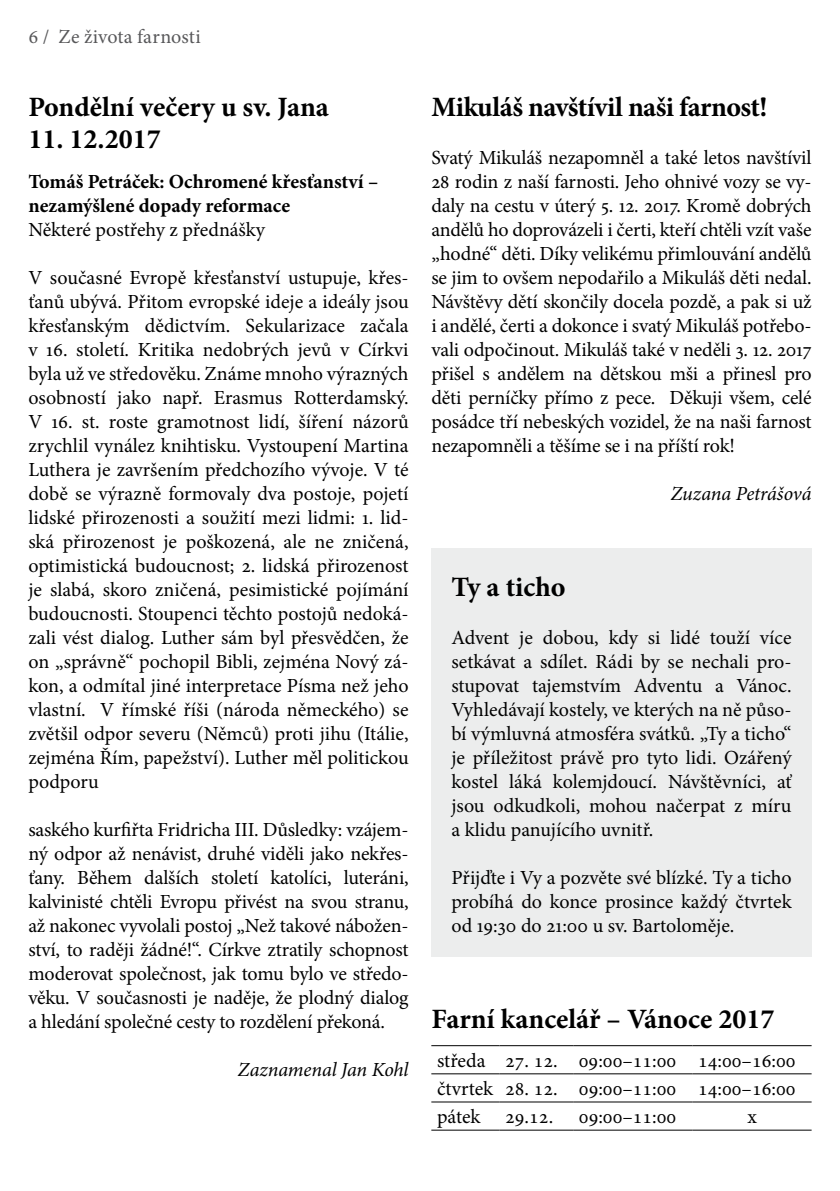
<style>
.page{position:relative;width:840px;height:1191px;background:#fff}
.page>*{position:absolute;margin:0;border:0;box-sizing:border-box;transform-origin:0 0}
.t1{font:700 28px "Minion Pro";letter-spacing:-.005em;color:#000}
.t2{font:20px/24px "Minion Pro";letter-spacing:-.005em;color:#000;text-align:justify}
.t3{font:700 20px/24px "Minion Pro";color:#000}
.t4{font:italic 20px "Minion Pro";letter-spacing:-.005em;color:#000}
.t5{font:20px "Minion Pro";letter-spacing:.005em;color:#58585a}
</style>
<div class="page">
<hr style="left:431px;top:1045px;width:68px;height:1px;background:#000">
<hr style="left:499px;top:1045px;width:74px;height:1px;background:#000">
<hr style="left:573px;top:1045px;width:119px;height:1px;background:#000">
<hr style="left:692px;top:1045px;width:119px;height:1px;background:#000">
<hr style="left:431px;top:1073px;width:68px;height:1px;background:#000">
<hr style="left:499px;top:1073px;width:74px;height:1px;background:#000">
<hr style="left:573px;top:1073px;width:119px;height:1px;background:#000">
<hr style="left:692px;top:1073px;width:119px;height:1px;background:#000">
<hr style="left:431px;top:1101px;width:68px;height:1px;background:#000">
<hr style="left:499px;top:1101px;width:74px;height:1px;background:#000">
<hr style="left:573px;top:1101px;width:119px;height:1px;background:#000">
<hr style="left:692px;top:1101px;width:119px;height:1px;background:#000">
<hr style="left:431px;top:1129px;width:68px;height:1px;background:#000">
<hr style="left:499px;top:1129px;width:74px;height:1px;background:#000">
<hr style="left:573px;top:1129px;width:119px;height:1px;background:#000">
<hr style="left:692px;top:1129px;width:119px;height:1px;background:#000">
<div style="left:431px;top:548px;width:380px;height:408px;background:#eceded"></div>
<p class="t5" style="left:28px;top:23px;width:174px">6 / Ze života farnosti</p>
<h1 class="t1" style="left:28px;top:87px;width:302px">Pondělní večery u sv. Jana</h1>
<h1 class="t1" style="left:28px;top:119px;width:134px">11. 12.2017</h1>
<p class="t3" style="left:28px;top:169px;width:351px">Tomáš Petráček: Ochromené křesťanství – nezamýšlené dopady reformace</p>
<p class="t2" style="left:28px;top:218px;width:238px">Některé postřehy z přednášky</p>
<p class="t2" style="left:28px;top:266px;width:381px">V současné Evropě křesťanství ustupuje, křes&shy;ťanů ubývá. Přitom evropské ideje a ideály jsou křesťanským dědictvím. Sekularizace začala v 16. století. Kritika nedobrých jevů v Církvi byla už ve středověku. Známe mnoho výrazných osobností jako např. Erasmus Rotterdamský.<br>V 16. st. roste gramotnost lidí, šíření názorů zrychlil vynález knihtisku. Vystoupení Martina Luthera je završením předchozího vývoje. V té době se výrazně formovaly dva postoje, pojetí lidské přirozenosti a soužití mezi lidmi: 1. lid&shy;ská přirozenost je poškozená, ale ne zničená, optimistická budoucnost; 2. lidská přirozenost je slabá, skoro zničená, pesimistické pojímání budoucnosti. Stoupenci těchto postojů nedoká&shy;zali vést dialog. Luther sám byl přesvědčen, že on „správně“ pochopil Bibli, zejména Nový zá&shy;kon, a odmítal jiné interpretace Písma než jeho vlastní. V římské říši (národa německého) se zvětšil odpor severu (Němců) proti jihu (Itálie, zejména Řím, papežství). Luther měl politickou podporu</p>
<p class="t2" style="left:28px;top:818px;width:381px">saského kurfiřta Fridricha III. Důsledky: vzájem&shy;ný odpor až nenávist, druhé viděli jako nekřes&shy;ťany. Během dalších století katolíci, luteráni, kalvinisté chtěli Evropu přivést na svou stranu, až nakonec vyvolali postoj „Než takové nábožen&shy;ství, to raději žádné!“. Církve ztratily schopnost moderovat společnost, jak tomu bylo ve středo&shy;věku. V současnosti je naděje, že plodný dialog a hledání společné cesty to rozdělení překoná.</p>
<p class="t4" style="left:238px;top:1056px;width:172px">Zaznamenal Jan Kohl</p>
<h1 class="t1" style="left:431px;top:87px;width:337px">Mikuláš navštívil naši farnost!</h1>
<p class="t2" style="left:431px;top:146px;width:381px">Svatý Mikuláš nezapomněl a také letos navštívil 28 rodin z naší farnosti. Jeho ohnivé vozy se vy&shy;daly na cestu v úterý 5. 12. 2017. Kromě dobrých andělů ho doprovázeli i čerti, kteří chtěli vzít vaše „hodné“ děti. Díky velikému přimlouvání andělů se jim to ovšem nepodařilo a Mikuláš děti nedal.<br>Návštěvy dětí skončily docela pozdě, a pak si už i andělé, čerti a dokonce i svatý Mikuláš potřebo&shy;vali odpočinout. Mikuláš také v neděli 3. 12. 2017 přišel s andělem na dětskou mši a přinesl pro děti perníčky přímo z pece. Děkuji všem, celé posádce tří nebeských vozidel, že na naši farnost nezapomněli a těšíme se i na příští rok!</p>
<p class="t4" style="left:670px;top:480px;width:142px">Zuzana Petrášová</p>
<h1 class="t1" style="left:451px;top:567px;width:116px">Ty a ticho</h1>
<p class="t2" style="left:451px;top:626px;width:341px">Advent je dobou, kdy si lidé touží více setkávat a sdílet. Rádi by se nechali pro&shy;stupovat tajemstvím Adventu a Vánoc.<br>Vyhledávají kostely, ve kterých na ně půso&shy;bí výmluvná atmosféra svátků. „Ty a ticho“ je příležitost právě pro tyto lidi. Ozářený kostel láká kolemjdoucí. Návštěvníci, ať jsou odkudkoli, mohou načerpat z míru a klidu panujícího uvnitř.</p>
<p class="t2" style="left:451px;top:866px;width:341px">Přijďte i Vy a pozvěte své blízké. Ty a ticho probíhá do konce prosince každý čtvrtek od 19:30 do 21:00 u sv. Bartoloměje.</p>
<h1 class="t1" style="left:431px;top:999px;width:344px">Farní kancelář – Vánoce 2017</h1>
<p class="t2" style="left:437px;top:1046px;width:360px;line-height:28.2px">středa 27. 12. 09:00–11:00 14:00–16:00 čtvrtek 28. 12. 09:00–11:00 14:00–16:00 pátek 29.12.</p>
<p class="t2" style="left:578px;top:1105px;width:99px">09:00–11:00</p>
<p class="t2" style="left:747px;top:1105px;width:11px">x</p>
</div>
